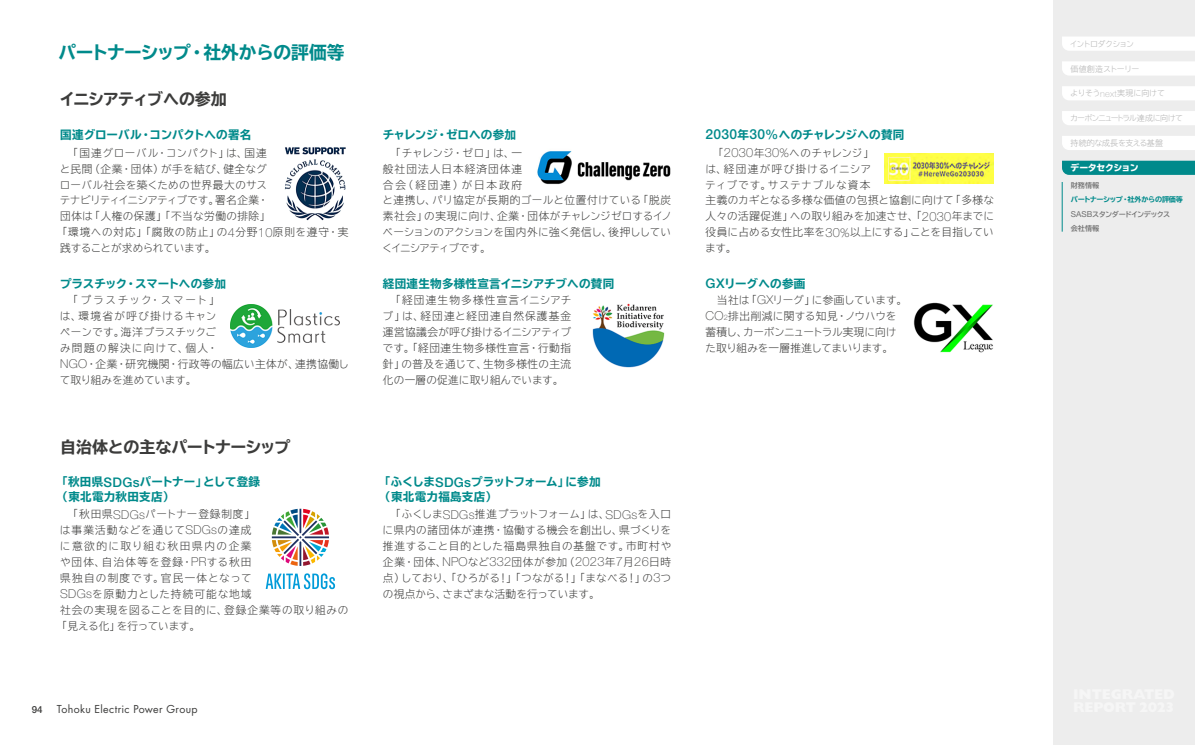
<style>
.page{position:relative;width:1195px;height:745px;background:#fff}
.page>*{position:absolute;margin:0;border:0;box-sizing:border-box;transform-origin:0 0}
.t1{font:700 expanded 17.75px "TBUD Go Std";letter-spacing:-.025em;color:#008a8b}
.t2{font:700 expanded 16px "TBUD Go Std";letter-spacing:-.025em;color:#3c3c3b}
.t3{font:700 expanded 16px "TBUD Go Std";letter-spacing:-.055em;color:#3c3c3b}
.t4{font:700 expanded 11.5px/14.9px "TBUD Go Std";letter-spacing:.015em;color:#008a8b}
.t5{font:700 expanded 11.5px/14.9px "TBUD Go Std";letter-spacing:-.005em;color:#008a8b}
.t6{font:700 expanded 11.5px "TBUD Go Std";letter-spacing:-.015em;color:#008a8b}
.t7{font:300 10.62px/16px "TBUD Go Std Super";letter-spacing:.035em;color:#3c3c3b}
.t8{font:300 10.62px/16px "TBUD Go Std Super";letter-spacing:-.01em;color:#3c3c3b}
.t9{font:300 10.62px "TBUD Go Std Super";letter-spacing:.075em;color:#3c3c3b}
.t10{font:300 10.62px "TBUD Go Std Super";letter-spacing:.07em;color:#3c3c3b}
.t11{font:10.62px "Futura Std";letter-spacing:.03em;color:#3c3c3b}
.t12{font:300 10.62px "TBUD Go Std Super";letter-spacing:-.07em;color:#3c3c3b}
.t13{font:300 10.62px "TBUD Go Std Super";letter-spacing:.065em;color:#3c3c3b}
.t14{font:300 10.62px "TBUD Go Std Super";letter-spacing:.09em;color:#3c3c3b}
.t15{font:300 10.62px "TBUD Go Std Super";letter-spacing:.115em;color:#3c3c3b}
.t16{font:300 10.62px "TBUD Go Std Super";letter-spacing:.085em;color:#3c3c3b}
.t17{font:300 10.62px "TBUD Go Std Super";letter-spacing:.11em;color:#3c3c3b}
.t18{font:300 10.62px "TBUD Go Std Super";letter-spacing:.14em;color:#3c3c3b}
.t19{font:300 10.62px "TBUD Go Std Super";letter-spacing:-.03em;color:#3c3c3b}
.t20{font:300 10.62px "TBUD Go Std Super";letter-spacing:-.02em;color:#3c3c3b}
.t21{font:500 9.75px "Helvetica Neue LT Std";color:#3c3c3b}
.t22{font:800 8.88px "TBUD Go Std";letter-spacing:-.03em;color:#fff}
.t23{font:300 8px "TBUD Go Std Super";letter-spacing:-.11em;color:#b2b2b2}
.t24{font:300 8px "TBUD Go Std Super";letter-spacing:-.02em;color:#b2b2b2}
.t25{font:300 8px "TBUD Go Std Super";letter-spacing:-.03em;color:#b2b2b2}
.t26{font:300 8px "TBUD Go Std Super";letter-spacing:-.06em;color:#b2b2b2}
.t27{font:300 8px "TBUD Go Std Super";letter-spacing:-.12em;color:#b2b2b2}
.t28{font:700 expanded 7.12px/14.1px "TBUD Go Std";letter-spacing:-.045em;color:#008a8b}
.t29{font:700 7.12px "TBUD Go Std";color:#6f6f6f}
.s1{font-family:"Helvetica Neue LT Std";font-weight:100;font-size:12.75px}
.s2{font-family:"Helvetica Neue LT Std";font-weight:100;font-size:12.25px}
.s3{font-family:"Helvetica Neue LT Std";font-weight:500;font-stretch:normal;font-size:13.25px}
.s4{font-family:"Helvetica Neue LT Std";font-weight:500;font-stretch:normal;font-size:13.88px}
.s5{font-family:"Helvetica Neue LT Std";font-weight:100;font-size:7.38px}
.s6{font-family:"Helvetica Neue LT Std";font-weight:100;font-size:9.12px}
.s7{font-family:"Helvetica Neue LT Std";font-weight:400;font-stretch:normal;font-size:8.12px;color:#6f6f6f}
.s8{font-stretch:normal;color:#6f6f6f}
</style>
<div class="page">
<img style="left:230px;top:304px;width:110px;height:43px">
<img style="left:592px;top:303px;width:73px;height:65px">
<img style="left:537px;top:151px;width:134px;height:33px">
<img style="left:285px;top:147px;width:61px;height:73px">
<img style="left:884px;top:154px;width:109px;height:29px">
<img style="left:913px;top:302px;width:80px;height:51px">
<svg style="left:266px;top:573px;width:69px;height:15px"></svg>
<svg style="left:272px;top:508px;width:57px;height:57px"></svg>
<div style="left:1052px;top:0;width:142px;height:744px;background:#ededed"></div>
<hr style="left:1061px;top:182px;width:1px;height:49px;background:#008a8b">
<svg style="left:1062px;top:161px;width:132px;height:14px"></svg>
<div style="left:1062px;top:136px;width:132px;height:14px;background:#fff"></div>
<div style="left:1062px;top:111px;width:132px;height:14px;background:#fff"></div>
<div style="left:1062px;top:86px;width:132px;height:14px;background:#fff"></div>
<div style="left:1062px;top:61px;width:132px;height:14px;background:#fff"></div>
<div style="left:1062px;top:37px;width:132px;height:14px;background:#fff"></div>
<h1 class="t1" style="left:58px;top:43px;width:287px">パートナーシップ・社外からの評価等</h1>
<h2 class="t3" style="left:59px;top:90px;width:169px">イニシアティブへの参加</h2>
<p class="t4" style="left:60px;top:127px;width:193px">国連グローバル・コンパクトへの署名</p>
<p class="t4" style="left:382px;top:127px;width:135px">チャレンジ・ゼロへの参加</p>
<p class="t13" style="left:60px;top:144px;width:208px">　「国連グローバル・コンパクト」は、国連</p>
<p class="t7" style="left:60px;top:160px;width:208px">と民間（企業・団体）が手を結び、健全なグ</p>
<p class="t7" style="left:60px;top:176px;width:209px">ローバル社会を築くための世界最大のサス</p>
<p class="t12" style="left:60px;top:191px;width:210px">テナビリティイニシアティブです。署名企業・</p>
<p class="t7" style="left:60px;top:208px;width:211px">団体は「人権の保護」「不当な労働の排除」</p>
<p class="t9" style="left:57px;top:223px;width:293px">「環境への対応」「腐敗の防止」の<span class="s1">4</span>分野<span class="s1">10</span>原則を遵守・実</p>
<p class="t19" style="left:60px;top:239px;width:157px">践することが求められています。</p>
<p class="t7" style="left:382px;top:144px;width:291px">　「チャレンジ・ゼロ」は、一<br>般社団法人日本経済団体連<br>合会（経団連）が日本政府<br>と連携し、パリ協定が長期的ゴールと位置付けている「脱炭素社会」の実現に向け、企業・団体がチャレンジゼロするイノベーションのアクションを国内外に強く発信し、後押ししていくイニシアティブです。</p>
<p class="t6" style="left:60px;top:277px;width:167px">プラスチック・スマートへの参加</p>
<p class="t4" style="left:383px;top:276px;width:233px">経団連生物多様性宣言イニシアチブへの賛同</p>
<p class="t7" style="left:60px;top:291px;width:291px">　「プラスチック・スマート」<br>は、環境省が呼び掛けるキャン<br>ペーンです。海洋プラスチックご<br>み問題の解決に向けて、個人・<br><span class="s2">NGO</span>・企業・研究機関・行政等の幅広い主体が、連携協働して取り組みを進めています。</p>
<h2 class="t2" style="left:60px;top:438px;width:232px">自治体との主なパートナーシップ</h2>
<p class="t4" style="left:56px;top:474px;width:205px">「秋田県<span class="s3">SDGs</span>パートナー」として登録（東北電力秋田支店）</p>
<p class="t9" style="left:60px;top:505px;width:196px">　「秋田県<span class="s2">SDGs</span>パートナー登録制度」</p>
<p class="t14" style="left:60px;top:521px;width:193px">は事業活動などを通じて<span class="s2">SDGs</span>の達成</p>
<p class="t18" style="left:60px;top:537px;width:193px">に意欲的に取り組む秋田県内の企業</p>
<p class="t15" style="left:60px;top:553px;width:193px">や団体、自治体等を登録・<span class="s2">PR</span>する秋田</p>
<p class="t17" style="left:60px;top:568px;width:193px">県独自の制度です。官民一体となって</p>
<p class="t16" style="left:60px;top:584px;width:193px"><span class="s2">SDGs</span>を原動力とした持続可能な地域</p>
<p class="t10" style="left:60px;top:600px;width:289px">社会の実現を図ることを目的に、登録企業等の取り組みの</p>
<p class="t20" style="left:57px;top:616px;width:145px">「見える化」を行っています。</p>
<p class="t21" style="left:32px;top:703px;width:13px">94</p>
<p class="t11" style="left:57px;top:701px;width:142px">Tohoku Electric Power Group</p>
<p class="t7" style="left:382px;top:291px;width:190px;text-align:justify">　「経団連生物多様性宣言イニシアチブ」は、経団連と経団連自然保護基金運営協議会が呼び掛けるイニシアティブです。「経団連生物多様性宣言・行動指針」の普及を通じて、生物多様性の主流化の一層の促進に取り組んでいます。</p>
<p class="t5" style="left:379px;top:474px;width:223px">「ふくしま<span class="s3">SDGs</span>プラットフォーム」に参加（東北電力福島支店）</p>
<p class="t7" style="left:382px;top:505px;width:290px;text-align:justify">　「ふくしま<span class="s2">SDGs</span>推進プラットフォーム」は、<span class="s2">SDGs</span>を入口に県内の諸団体が連携・協働する機会を創出し、県づくりを推進すること目的とした福島県独自の基盤です。市町村や企業・団体、<span class="s2">NPO</span>など<span class="s1">332</span>団体が参加（<span class="s1">2023</span>年<span class="s1">7</span>月<span class="s1">26</span>日時点）しており、「ひろがる！」「つながる！」「まなべる！」の<span class="s1">3</span>つの視点から、さまざまな活動を行っています。</p>
<p class="t4" style="left:705px;top:127px;width:200px"><span class="s4">2030</span>年<span class="s4">30</span><span class="s3">%</span>へのチャレンジへの賛同</p>
<p class="t7" style="left:705px;top:144px;width:290px">　「<span class="s1">2030</span>年<span class="s1">30</span><span class="s2">%</span>へのチャレンジ」<br>は、経団連が呼び掛けるイニシア<br>ティブです。サステナブルな資本<br>主義のカギとなる多様な価値の包摂と協創に向けて「多様な人々の活躍促進」への取り組みを加速させ、「<span class="s1">2030</span>年までに役員に占める女性比率を<span class="s1">30</span><span class="s2">%</span>以上にする」ことを目指しています。</p>
<p class="t4" style="left:705px;top:276px;width:101px"><span class="s3">GX</span>リーグへの参画</p>
<p class="t8" style="left:705px;top:291px;width:203px">　当社は「<span class="s2">GX</span>リーグ」に参画しています。<br><span class="s2">CO</span><span class="s5">2</span>排出削減に関する知見・ノウハウを蓄積し、カーボンニュートラル実現に向けた取り組みを一層推進してまいります。</p>
<p class="t27" style="left:1069px;top:37px;width:66px">イントロダクション</p>
<p class="t26" style="left:1070px;top:62px;width:70px">価値創造ストーリー</p>
<p class="t24" style="left:1069px;top:87px;width:96px">よりそう<span class="s6">next</span>実現に向けて</p>
<p class="t23" style="left:1069px;top:111px;width:114px">カーボンニュートラル達成に向けて</p>
<p class="t25" style="left:1070px;top:136px;width:94px">持続的な成長を支える基盤</p>
<p class="t22" style="left:1070px;top:163px;width:70px">データセクション</p>
<p class="t29" style="left:1070px;top:180px;width:30px">財務情報</p>
<p class="t28" style="left:1070px;top:193px;width:114px">パートナーシップ・社外からの評価等<br><span class="s7">SASB</span><span class="s8">スタンダードインデックス<br>会社情報</span></p>
</div>
